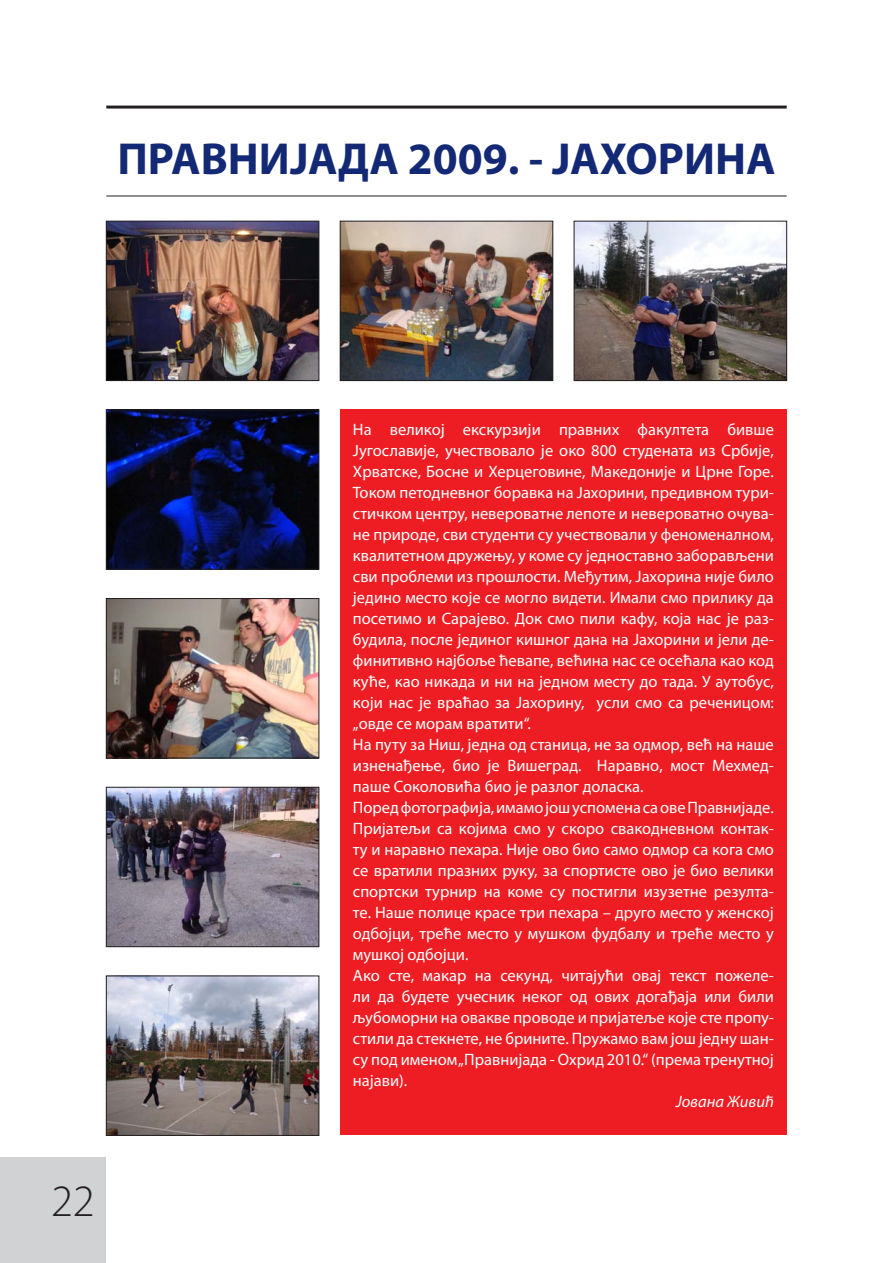
<style>
.page{position:relative;width:893px;height:1263px;background:#fff}
.page>*{position:absolute;margin:0;border:0;box-sizing:border-box;transform-origin:0 0}
.t1{font:700 45px "Myriad Pro";color:#142975}
.t2{font:300 45px "Myriad Pro";color:#231f20}
.t3{font:16.5px/21px "Myriad Pro";color:#fff}
.t4{font:italic 16.5px "Myriad Pro";color:#fff}
</style>
<div class="page">
<div style="left:340px;top:409px;width:447px;height:726px;background:#ee1d23"></div>
<img style="left:108px;top:223px;width:209px;height:156px">
<div style="left:106px;top:221px;width:213px;height:160px;border:1px solid #231f20"></div>
<img style="left:108px;top:600px;width:209px;height:156px">
<div style="left:106px;top:598px;width:213px;height:160px;border:1px solid #231f20"></div>
<img style="left:342px;top:223px;width:209px;height:156px">
<div style="left:340px;top:221px;width:213px;height:160px;border:1px solid #231f20"></div>
<img style="left:576px;top:223px;width:209px;height:156px">
<div style="left:574px;top:221px;width:213px;height:160px;border:1px solid #231f20"></div>
<img style="left:108px;top:411px;width:209px;height:157px">
<div style="left:106px;top:409px;width:213px;height:161px;border:1px solid #231f20"></div>
<img style="left:108px;top:789px;width:209px;height:156px">
<div style="left:106px;top:787px;width:213px;height:160px;border:1px solid #231f20"></div>
<img style="left:108px;top:977px;width:209px;height:157px">
<div style="left:106px;top:975px;width:213px;height:161px;border:1px solid #231f20"></div>
<hr style="left:106px;top:196px;width:681px;height:1px;background:#231f20">
<div style="left:0;top:1157px;width:106px;height:106px;background:#d1d2d4"></div>
<hr style="left:106px;top:106px;width:681px;height:3px;background:#231f20">
<h1 class="t1" style="left:117px;top:130px;width:660px">ПРАВНИЈАДА 2009. - ЈАХОРИНА</h1>
<h1 class="t2" style="left:51px;top:1176px;width:45px">22</h1>
<p class="t3" style="left:353px;top:418px;width:422px">На великој екскурзији правних факултета бивше Југославије, учествовало је око 800 студената из Србије, Хрватске, Босне и Херцеговине, Македоније и Црне Горе.<br>Током петодневног боравка на Јахорини, предивном тури&shy;стичком центру, невероватне лепоте и невероватно очува&shy;не природе, сви студенти су учествовали у феноменалном, квалитетном дружењу, у коме су једноставно заборављени сви проблеми из прошлости. Међутим, Јахорина није било једино место које се могло видети. Имали смо прилику да посетимо и Сарајево. Док смо пили кафу, која нас је раз&shy;будила, после јединог кишног дана на Јахорини и јели де&shy;финитивно најбоље ћевапе, већина нас се осећала као код куће, као никада и ни на једном месту до тада. У аутобус, који нас је враћао за Јахорину, усли смо са реченицом: „овде се морам вратити“.<br>На путу за Ниш, једна од станица, не за одмор, већ на наше изненађење, био је Вишеград. Наравно, мост Мехмед&shy;паше Соколовића био је разлог доласка.<br>Поред фотографија, имамо још успомена са ове Правнијаде.<br>Пријатељи са којима смо у скоро свакодневном контак&shy;ту и наравно пехара. Није ово био само одмор са кога смо се вратили празних руку, за спортисте ово је био велики спортски турнир на коме су постигли изузетне резулта&shy;те. Наше полице красе три пехара – друго место у женској одбојци, треће место у мушком фудбалу и треће место у мушкој одбојци.<br>Ако сте, макар на секунд, читајући овај текст пожеле&shy;ли да будете учесник неког од ових догађаја или били љубоморни на овакве проводе и пријатеље које сте пропу&shy;стили да стекнете, не брините. Пружамо вам још једну шан&shy;су под именом „Правнијада - Охрид 2010.“ (према тренутној најави).</p>
<p class="t4" style="left:676px;top:1091px;width:100px">Јована Живић</p>
</div>
